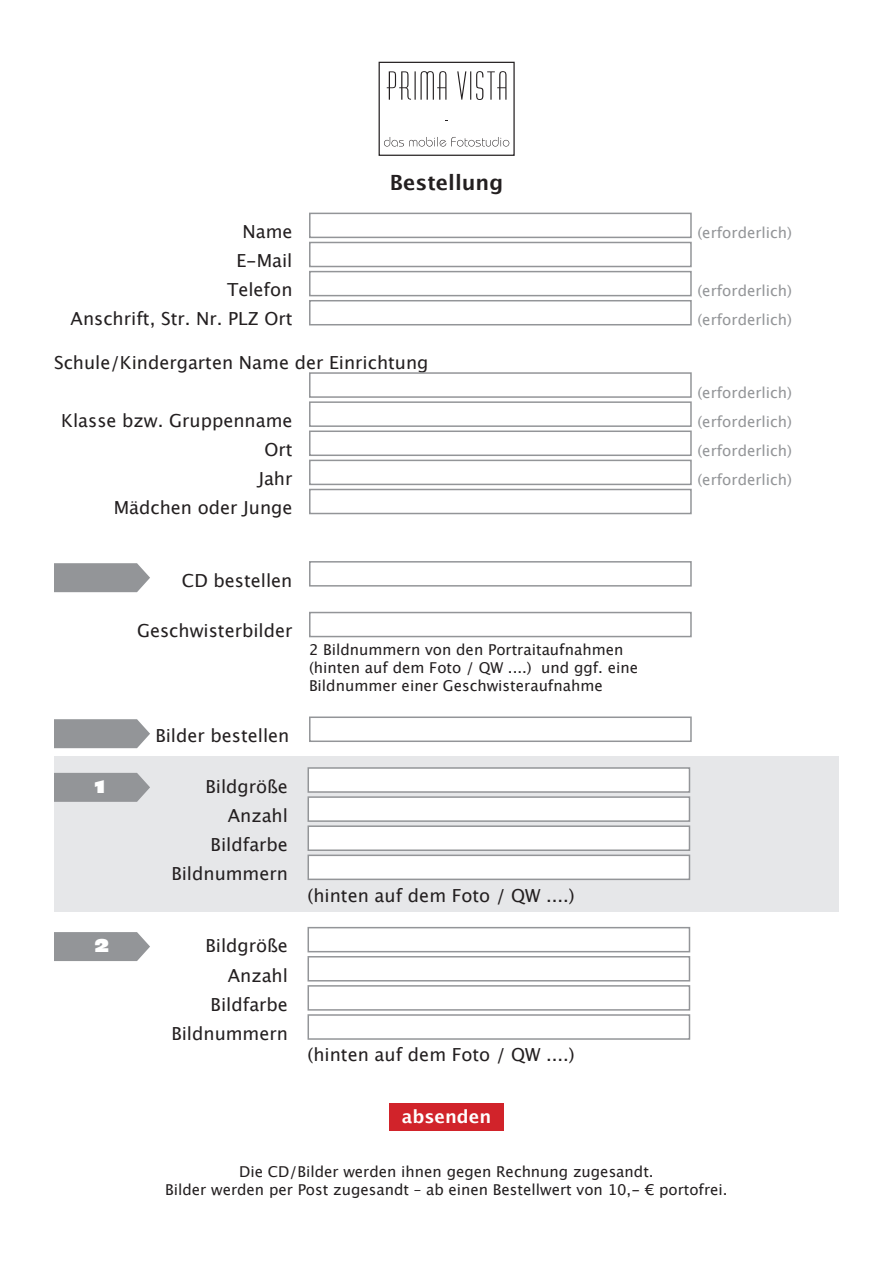
<style>
.page{position:relative;width:893px;height:1263px;background:#fff}
.page>*{position:absolute;margin:0;border:0;box-sizing:border-box;transform-origin:0 0}
.t1{font:700 21px "Lucida Grande";color:#231f20}
.t2{font:18px/29.1px "Lucida Grande";color:#231f20;text-align:right}
.t3{font:700 18px "Lucida Grande";color:#fff}
.t4{font:18px "Antique Olive Nord";color:#fff}
.t5{font:15px/18px "Lucida Grande";color:#231f20}
.t6{font:15px "Lucida Grande";color:#939598}
</style>
<div class="page">
<div style="left:389px;top:1103px;width:114px;height:27px;background:#d1232a"></div>
<div style="left:54px;top:756px;width:785px;height:155px;background:#e6e7e9"></div>
<svg style="left:54px;top:719px;width:96px;height:29px"></svg>
<svg style="left:54px;top:563px;width:96px;height:29px"></svg>
<svg style="left:54px;top:773px;width:96px;height:29px"></svg>
<svg style="left:54px;top:932px;width:96px;height:29px"></svg>
<div style="left:309px;top:213px;width:383px;height:25px;border:2px solid #939598"></div>
<div style="left:309px;top:242px;width:383px;height:25px;border:2px solid #939598"></div>
<div style="left:309px;top:271px;width:383px;height:25px;border:2px solid #939598"></div>
<div style="left:309px;top:300px;width:383px;height:25px;border:2px solid #939598"></div>
<div style="left:309px;top:372px;width:383px;height:26px;border:2px solid #939598"></div>
<div style="left:309px;top:401px;width:383px;height:26px;border:2px solid #939598"></div>
<div style="left:309px;top:430px;width:383px;height:26px;border:2px solid #939598"></div>
<div style="left:309px;top:460px;width:383px;height:25px;border:2px solid #939598"></div>
<div style="left:309px;top:489px;width:383px;height:25px;border:2px solid #939598"></div>
<div style="left:309px;top:561px;width:383px;height:26px;border:2px solid #939598"></div>
<div style="left:309px;top:612px;width:383px;height:25px;border:2px solid #939598"></div>
<div style="left:309px;top:716px;width:383px;height:26px;border:2px solid #939598"></div>
<div style="left:308px;top:767px;width:382px;height:26px;background:#fff;border:2px solid #939598"></div>
<div style="left:308px;top:796px;width:382px;height:26px;background:#fff;border:2px solid #939598"></div>
<div style="left:308px;top:825px;width:382px;height:26px;background:#fff;border:2px solid #939598"></div>
<div style="left:308px;top:854px;width:382px;height:26px;background:#fff;border:2px solid #939598"></div>
<div style="left:308px;top:927px;width:382px;height:25px;border:2px solid #939598"></div>
<div style="left:308px;top:956px;width:382px;height:25px;border:2px solid #939598"></div>
<div style="left:308px;top:985px;width:382px;height:26px;border:2px solid #939598"></div>
<div style="left:308px;top:1014px;width:382px;height:26px;border:2px solid #939598"></div>
<svg style="left:387px;top:71px;width:119px;height:29px"></svg>
<svg style="left:384px;top:137px;width:125px;height:10px"></svg>
<div style="left:379px;top:62px;width:136px;height:94px;border:1px solid #231f20"></div>
<p class="t1" style="left:390px;top:166px;width:115px">Bestellung</p>
<p class="t2" style="left:242px;top:217px;width:52px">Name</p>
<p class="t6" style="left:697px;top:224px;width:96px">(erforderlich)</p>
<p class="t2" style="left:227px;top:246px;width:67px;text-align:center">E-Mail<br>Telefon</p>
<p class="t6" style="left:697px;top:282px;width:96px">(erforderlich)</p>
<p class="t2" style="left:71px;top:305px;width:223px">Anschrift, Str. Nr. PLZ Ort</p>
<p class="t6" style="left:697px;top:311px;width:96px">(erforderlich)</p>
<p class="t2" style="left:54px;top:348px;width:376px">Schule/Kindergarten Name der Einrichtung</p>
<p class="t6" style="left:697px;top:384px;width:96px">(erforderlich)</p>
<p class="t2" style="left:61px;top:406px;width:233px">Klasse bzw. Gruppenname</p>
<p class="t6" style="left:697px;top:413px;width:96px">(erforderlich)</p>
<p class="t2" style="left:264px;top:435px;width:30px">Ort</p>
<p class="t6" style="left:697px;top:442px;width:96px">(erforderlich)</p>
<p class="t2" style="left:258px;top:464px;width:36px">Jahr</p>
<p class="t6" style="left:697px;top:471px;width:96px">(erforderlich)</p>
<p class="t2" style="left:114px;top:493px;width:180px">Mädchen oder Junge</p>
<p class="t2" style="left:182px;top:566px;width:112px">CD bestellen</p>
<p class="t2" style="left:137px;top:616px;width:157px">Geschwisterbilder</p>
<p class="t2" style="left:155px;top:721px;width:136px">Bilder bestellen</p>
<p class="t4" style="left:94px;top:775px;width:12px">1</p>
<p class="t2" style="left:171px;top:772px;width:118px">Bildgröße<br>Anzahl<br>Bildfarbe<br>Bildnummern</p>
<p class="t4" style="left:94px;top:935px;width:16px">2</p>
<p class="t2" style="left:171px;top:932px;width:118px">Bildgröße<br>Anzahl<br>Bildfarbe<br>Bildnummern</p>
<p class="t5" style="left:309px;top:641px;width:331px">2 Bildnummern von den Portraitaufnahmen (hinten auf dem Foto / QW ....) und ggf. eine<br>Bildnummer einer Geschwisteraufnahme</p>
<p class="t2" style="left:307px;top:881px;width:269px">(hinten auf dem Foto / QW ....)</p>
<p class="t2" style="left:307px;top:1040px;width:269px">(hinten auf dem Foto / QW ....)</p>
<p class="t3" style="left:402px;top:1101px;width:91px">absenden</p>
<p class="t5" style="left:165px;top:1162px;width:564px;text-align:center">Die CD/Bilder werden ihnen gegen Rechnung zugesandt.<br>Bilder werden per Post zugesandt – ab einen Bestellwert von 10,- € portofrei.</p>
</div>
